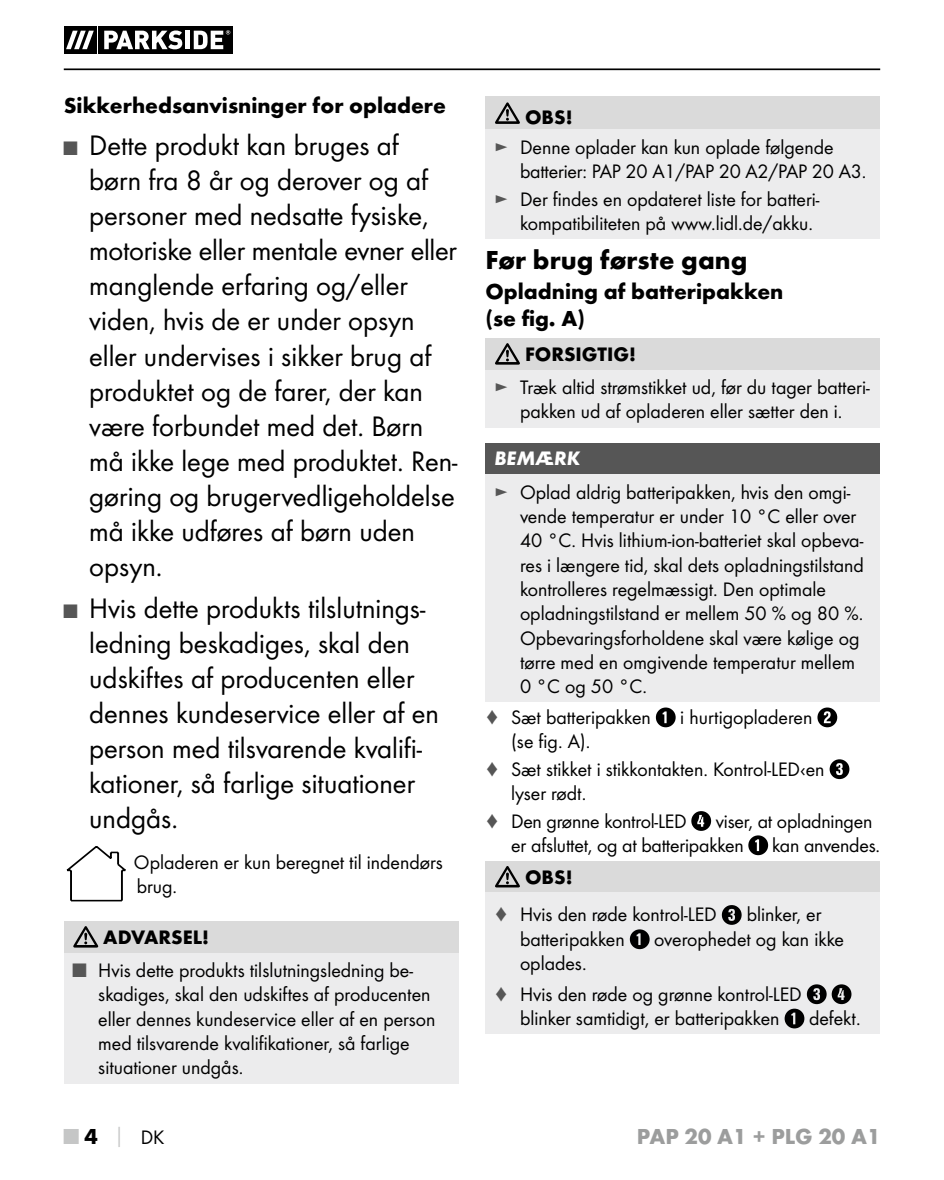
<style>
.page{position:relative;width:944px;height:1180px;background:#fff}
.page>*{position:absolute;margin:0;border:0;box-sizing:border-box;transform-origin:0 0}
.t1{font:29.25px/35.1px "Futura Boo";color:#000}
.t2{font:700 27px "Futura";color:#000}
.t3{font:700 22.5px/27px "Futura";color:#000}
.t4{font:700 22.5px "Futura";color:#9c9d9d}
.t5{font:20.25px/24.3px "Futura Boo";color:#000}
.t6{font:700 20.25px "Futura";color:#000}
.t7{font:italic 700 20.25px "Futura";color:#fff}
.s1{font-size:20.25px;color:#565656}
.s2{color:#565656}
.s3{font-family:"Futura";font-weight:700;font-size:22.5px;color:#c5c6c6}
.s4{font-family:"Futura";font-weight:700;font-size:22.5px}
.s5{font-family:"Futura";font-weight:700;color:#c5c6c6}
</style>
<div class="page">
<hr style="left:64px;top:68px;width:816px;height:2px;background:#000">
<div style="left:64px;top:26px;width:32px;height:28px;background:#000"></div>
<div style="left:98px;top:26px;width:135px;height:28px;background:#000"></div>
<svg style="left:66px;top:31px;width:28px;height:18px"></svg>
<svg style="left:104px;top:31px;width:78px;height:18px"></svg>
<div style="left:185px;top:31px;width:5px;height:18px;background:#fff"></div>
<svg style="left:194px;top:30px;width:36px;height:19px"></svg>
<div style="left:64px;top:921px;width:394px;height:32px;background:#dadada"></div>
<div style="left:64px;top:953px;width:394px;height:130px;background:#ececed"></div>
<svg style="left:73px;top:926px;width:25px;height:22px"></svg>
<div style="left:485px;top:96px;width:395px;height:34px;background:#dadada"></div>
<div style="left:485px;top:130px;width:395px;height:109px;background:#ececed"></div>
<svg style="left:495px;top:102px;width:25px;height:22px"></svg>
<div style="left:485px;top:338px;width:395px;height:32px;background:#dadada"></div>
<div style="left:485px;top:370px;width:395px;height:57px;background:#ececed"></div>
<svg style="left:495px;top:343px;width:25px;height:22px"></svg>
<div style="left:485px;top:443px;width:395px;height:32px;background:#565656"></div>
<div style="left:485px;top:475px;width:395px;height:227px;background:#ececed"></div>
<svg style="left:656px;top:707px;width:20px;height:20px"></svg>
<svg style="left:817px;top:707px;width:20px;height:20px"></svg>
<svg style="left:830px;top:759px;width:19px;height:20px"></svg>
<svg style="left:691px;top:811px;width:20px;height:20px"></svg>
<svg style="left:748px;top:835px;width:20px;height:20px"></svg>
<div style="left:485px;top:861px;width:395px;height:32px;background:#dadada"></div>
<div style="left:485px;top:893px;width:395px;height:141px;background:#ececed"></div>
<svg style="left:495px;top:866px;width:25px;height:21px"></svg>
<svg style="left:722px;top:905px;width:20px;height:20px"></svg>
<svg style="left:630px;top:929px;width:20px;height:20px"></svg>
<svg style="left:785px;top:984px;width:66px;height:44px"></svg>
<svg style="left:66px;top:846px;width:60px;height:56px"></svg>
<p class="t3" style="left:64px;top:92px;width:384px">Sikkerhedsanvisninger for opladere</p>
<p class="t1" style="left:89px;top:127px;width:370px;text-indent:-26px"><span class="s1">■</span> Dette produkt kan bruges af børn fra 8 år og derover og af personer med nedsatte fysiske, motoriske eller mentale evner eller manglende erfaring og/eller viden, hvis de er under opsyn eller undervises i sikker brug af produktet og de farer, der kan være forbundet med det. Børn må ikke lege med produktet. Ren&shy;gøring og brugervedligeholdelse må ikke udføres af børn uden opsyn.</p>
<h1 class="t1" style="left:89px;top:590px;width:351px;text-indent:-26px"><span class="s1">■</span> Hvis dette produkts tilslutnings&shy;ledning beskadiges, skal den udskiftes af producenten eller dennes kundeservice eller af en person med tilsvarende kvalifi&shy;kationer, så farlige situationer undgås.</h1>
<p class="t5" style="left:134px;top:849px;width:310px">Opladeren er kun beregnet til indendørs brug.</p>
<p class="t6" style="left:103px;top:925px;width:107px">ADVARSEL!</p>
<p class="t5" style="left:98px;top:958px;width:339px;text-indent:-26px"><span class="s2">■</span> Hvis dette produkts tilslutningsledning be&shy;skadiges, skal den udskiftes af producenten eller dennes kundeservice eller af en person med tilsvarende kvalifikationer, så farlige situationer undgås.</p>
<p class="t6" style="left:525px;top:105px;width:49px">OBS!</p>
<p class="t5" style="left:520px;top:135px;width:345px;text-indent:-26px"><span class="s2">►</span> Denne oplader kan kun oplade følgende batterier: PAP 20 A1/PAP 20 A2/PAP 20 A3.</p>
<p class="t5" style="left:520px;top:186px;width:301px;text-indent:-26px"><span class="s2">►</span> Der findes en opdateret liste for batteri&shy;kompatibiliteten på www.lidl.de/akku.</p>
<h2 class="t2" style="left:485px;top:243px;width:263px">Før brug første gang</h2>
<p class="t3" style="left:485px;top:277px;width:299px">Opladning af batteripakken (se fig. A)</p>
<p class="t6" style="left:525px;top:342px;width:113px">FORSIGTIG!</p>
<p class="t5" style="left:494px;top:375px;width:377px;text-align:center"><span class="s2">►</span> Træk altid strømstikket ud, før du tager batteri&shy;pakken ud af opladeren eller sætter den i.</p>
<p class="t7" style="left:494px;top:446px;width:87px">BEMÆRK</p>
<p class="t5" style="left:520px;top:480px;width:345px;text-indent:-26px"><span class="s2">►</span> Oplad aldrig batteripakken, hvis den omgi&shy;vende temperatur er under 10 °C eller over 40 °C. Hvis lithium-ion-batteriet skal opbeva&shy;res i længere tid, skal dets opladningstilstand kontrolleres regelmæssigt. Den optimale opladningstilstand er mellem 50 % og 80 %.<br>Opbevaringsforholdene skal være kølige og tørre med en omgivende temperatur mellem 0 °C og 50 °C.</p>
<p class="t5" style="left:485px;top:705px;width:167px"><span class="s2">♦</span> Sæt batteripakken</p>
<p class="t5" style="left:680px;top:705px;width:134px">i hurtigopladeren</p>
<p class="t5" style="left:485px;top:728px;width:341px;line-height:27.4px;text-indent:26px">(se fig. A).<br><span class="s2">♦</span> Sæt stikket i stikkontakten. Kontrol-LED‹en</p>
<p class="t5" style="left:485px;top:779px;width:203px;line-height:27.4px;text-indent:26px">lyser rødt.<br><span class="s2">♦</span> Den grønne kontrol-LED</p>
<p class="t5" style="left:511px;top:808px;width:363px;text-indent:205px">viser, at opladningen er afsluttet, og at batteripakken</p>
<p class="t5" style="left:772px;top:833px;width:107px">kan anvendes.</p>
<p class="t6" style="left:525px;top:865px;width:49px">OBS!</p>
<p class="t5" style="left:494px;top:902px;width:224px"><span class="s2">♦</span> Hvis den røde kontrol-LED</p>
<p class="t5" style="left:747px;top:902px;width:76px">blinker, er</p>
<p class="t5" style="left:520px;top:927px;width:106px">batteripakken</p>
<p class="t5" style="left:654px;top:927px;width:191px">overophedet og kan ikke</p>
<p class="t5" style="left:494px;top:948px;width:309px;line-height:30.6px;text-indent:26px">oplades.<br><span class="s2">♦</span> Hvis den røde og grønne kontrol-LED</p>
<p class="t5" style="left:520px;top:1006px;width:261px">blinker samtidigt, er batteripakken</p>
<p class="t5" style="left:809px;top:1006px;width:50px">defekt.</p>
<p class="t5" style="left:64px;top:1125px;width:102px"><span class="s3">■</span> <span class="s4">4</span> <span class="s5">│</span> DK</p>
<p class="t4" style="left:637px;top:1123px;width:245px">PAP 20 A1 + PLG 20 A1</p>
</div>
